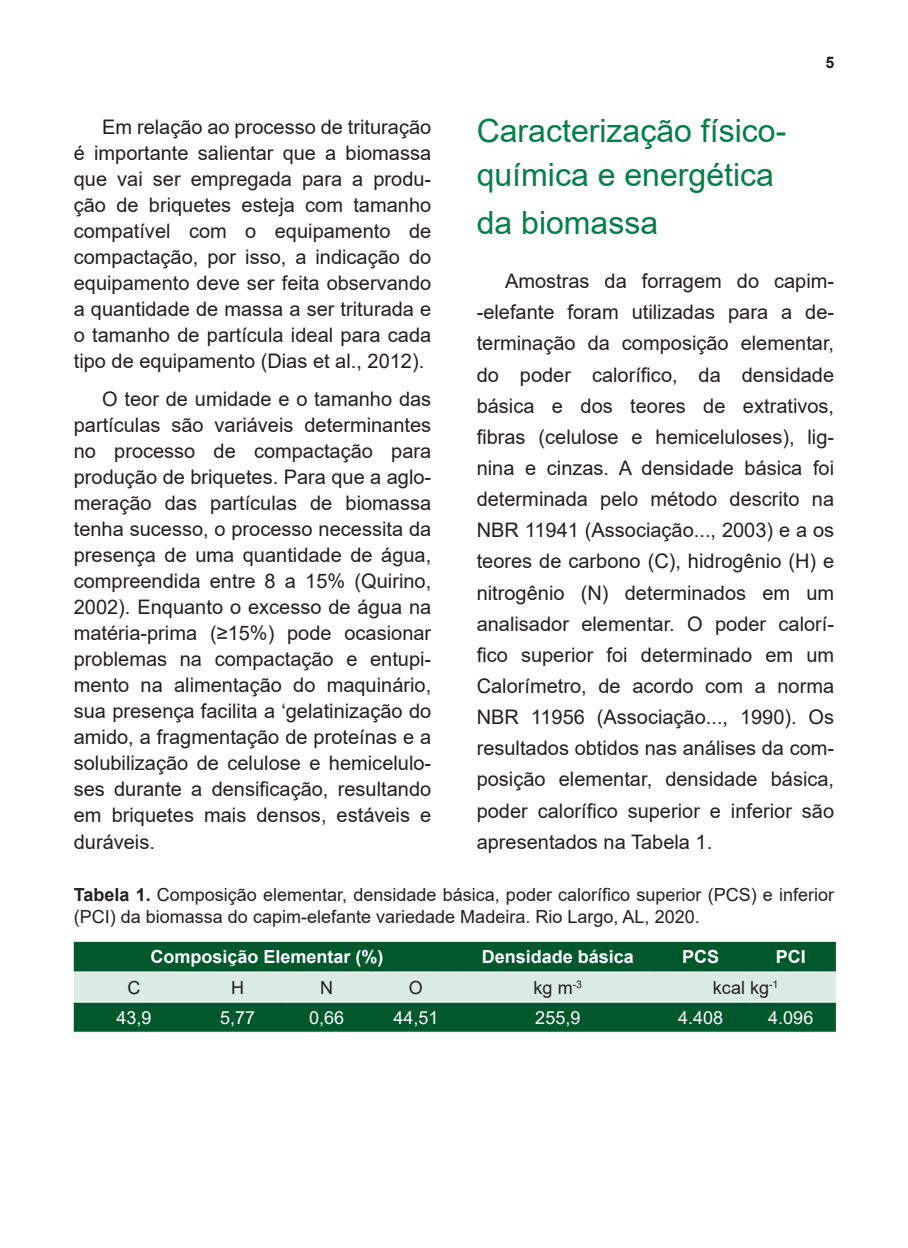
<style>
.page{position:relative;width:908px;height:1248px;background:#fff}
.page>*{position:absolute;margin:0;border:0;box-sizing:border-box;transform-origin:0 0}
.t1{font:32px/43.6px "Arial";color:#007f46}
.t2{font:20px/26px "Arial";color:#231f20;text-align:justify}
.t3{font:18px/21.6px "Arial";color:#231f20}
.t4{font:700 18px "Arial";color:#fff}
.t5{font:18px "Arial";color:#fff}
.t6{font:700 16px "Arial";color:#231f20}
.s1{font-weight:700}
</style>
<div class="page">
<div style="left:74px;top:941px;width:761px;height:90px;background:#00582c"></div>
<div style="left:74px;top:972px;width:761px;height:29px;background:#dcebe3"></div>
<hr style="left:74px;top:1001px;width:120px;height:1px;background:#fff">
<hr style="left:194px;top:1001px;width:87px;height:1px;background:#fff">
<hr style="left:281px;top:1001px;width:90px;height:1px;background:#fff">
<hr style="left:371px;top:1001px;width:89px;height:1px;background:#fff">
<hr style="left:460px;top:1001px;width:195px;height:1px;background:#fff">
<hr style="left:460px;top:971px;width:195px;height:1px;background:#fff">
<hr style="left:655px;top:971px;width:90px;height:1px;background:#fff">
<hr style="left:745px;top:971px;width:90px;height:1px;background:#fff">
<hr style="left:74px;top:971px;width:120px;height:1px;background:#fff">
<hr style="left:194px;top:971px;width:87px;height:1px;background:#fff">
<hr style="left:281px;top:971px;width:90px;height:1px;background:#fff">
<hr style="left:371px;top:971px;width:89px;height:1px;background:#fff">
<hr style="left:655px;top:1001px;width:90px;height:1px;background:#fff">
<hr style="left:745px;top:1001px;width:90px;height:1px;background:#fff">
<p class="t6" style="left:825px;top:51px;width:10px">5</p>
<h1 class="t1" style="left:476px;top:109px;width:311px">Caracterização físico&shy;química e energética</h1>
<h1 class="t1" style="left:476px;top:201px;width:183px">da biomassa</h1>
<p class="t2" style="left:476px;top:265px;width:359px;line-height:31.2px;text-indent:28px">Amostras da forragem do capim--elefante foram utilizadas para a de&shy;terminação da composição elementar, do poder calorífico, da densidade básica e dos teores de extrativos, fibras (celulose e hemiceluloses), lig&shy;nina e cinzas. A densidade básica foi determinada pelo método descrito na NBR 11941 (Associação..., 2003) e a os teores de carbono (C), hidrogênio (H) e nitrogênio (N) determinados em um analisador elementar. O poder calorí&shy;fico superior foi determinado em um Calorímetro, de acordo com a norma NBR 11956 (Associação..., 1990). Os resultados obtidos nas análises da com&shy;posição elementar, densidade básica, poder calorífico superior e inferior são apresentados na Tabela 1.</p>
<p class="t3" style="left:74px;top:883px;width:761px"><span class="s1">Tabela 1.</span> Composição elementar, densidade básica, poder calorífico superior (PCS) e inferior (PCI) da biomassa do capim-elefante variedade Madeira. Rio Largo, AL, 2020.</p>
<p class="t4" style="left:150px;top:944px;width:235px">Composição Elementar (%)</p>
<p class="t4" style="left:481px;top:944px;width:154px">Densidade básica</p>
<p class="t4" style="left:681px;top:944px;width:39px">PCS</p>
<p class="t4" style="left:775px;top:944px;width:32px">PCI</p>
<p class="t3" style="left:127px;top:976px;width:14px">C</p>
<p class="t3" style="left:231px;top:976px;width:14px">H</p>
<p class="t3" style="left:320px;top:976px;width:14px">N</p>
<p class="t3" style="left:409px;top:976px;width:16px">O</p>
<p class="t3" style="left:533px;top:976px;width:50px">kg m<sup>-3</sup></p>
<p class="t3" style="left:712px;top:976px;width:67px">kcal kg<sup>-1</sup></p>
<p class="t5" style="left:116px;top:1004px;width:37px">43,9</p>
<p class="t5" style="left:220px;top:1004px;width:37px">5,77</p>
<p class="t5" style="left:309px;top:1004px;width:37px">0,66</p>
<p class="t5" style="left:393px;top:1004px;width:47px">44,51</p>
<p class="t5" style="left:535px;top:1004px;width:47px">255,9</p>
<p class="t5" style="left:677px;top:1004px;width:47px">4.408</p>
<p class="t5" style="left:768px;top:1004px;width:47px">4.096</p>
<p class="t2" style="left:74px;top:113px;width:359px;text-indent:28px">Em relação ao processo de trituração é importante salientar que a biomassa que vai ser empregada para a produ&shy;ção de briquetes esteja com tamanho compatível com o equipamento de compactação, por isso, a indicação do equipamento deve ser feita observando a quantidade de massa a ser triturada e o tamanho de partícula ideal para cada tipo de equipamento (Dias et al., 2012).</p>
<p class="t2" style="left:74px;top:385px;width:359px;text-indent:28px">O teor de umidade e o tamanho das partículas são variáveis determinantes no processo de compactação para produção de briquetes. Para que a aglo&shy;meração das partículas de biomassa tenha sucesso, o processo necessita da presença de uma quantidade de água, compreendida entre 8 a 15% (Quirino, 2002). Enquanto o excesso de água na matéria-prima (≥15%) pode ocasionar problemas na compactação e entupi&shy;mento na alimentação do maquinário, sua presença facilita a ‘gelatinização do amido, a fragmentação de proteínas e a solubilização de celulose e hemicelulo&shy;ses durante a densificação, resultando em briquetes mais densos, estáveis e duráveis.</p>
</div>
